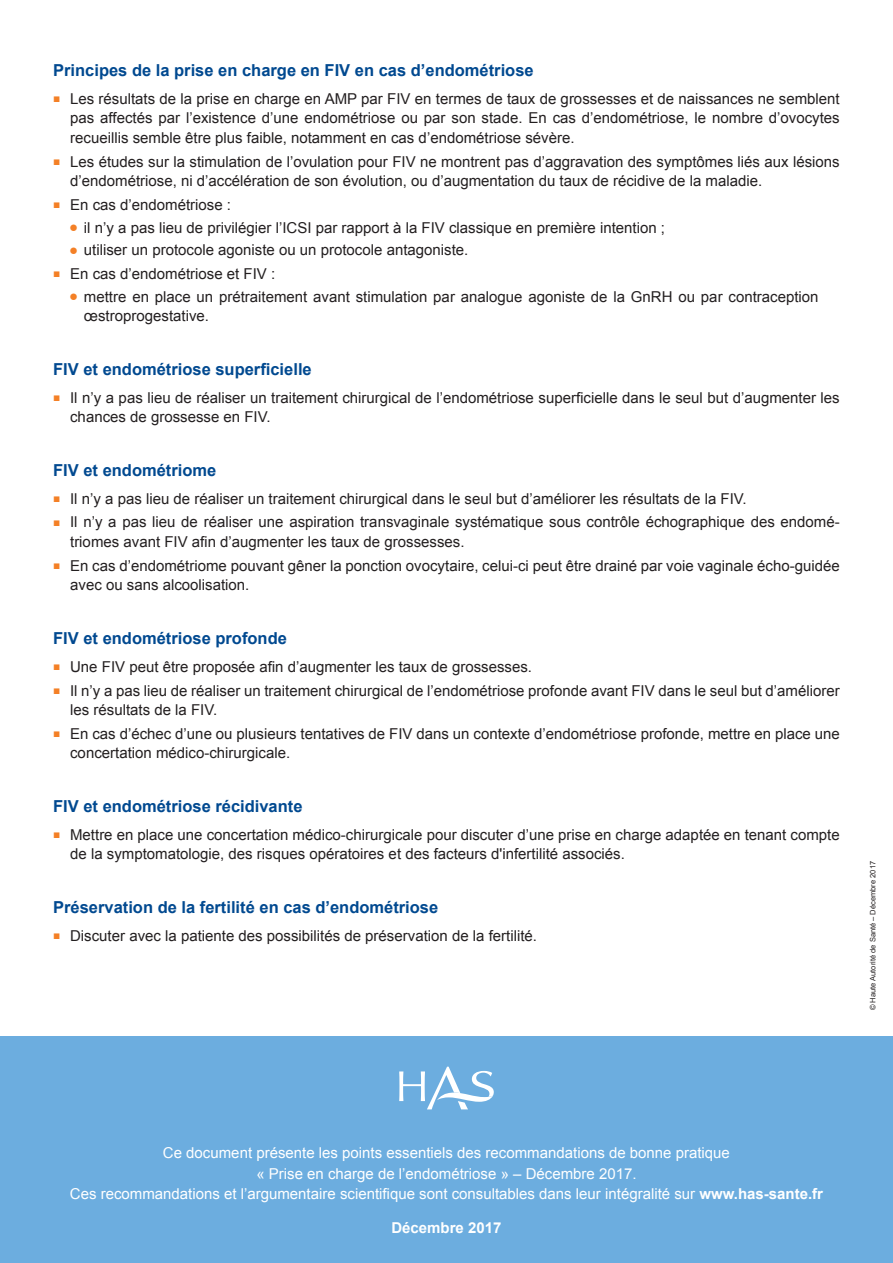
<style>
.page{position:relative;width:893px;height:1263px;background:#fff}
.page>*{position:absolute;margin:0;border:0;box-sizing:border-box;transform-origin:0 0}
.titre{font:700 16.5px "Arial";color:#014990}
.t1{font:15px/19.5px "Arial";color:#231f20}
.titre-2{font:15px "Arial";color:#fff}
.titre-3{font:700 15px "Arial";color:#fff}
.titre-4{font:7.5px "Arial";color:#231f20}
.s1{font-size:12px;color:#f48026}
.s2{color:#f48026}
.s3{font-weight:700}
</style>
<div class="page">
<div style="left:0;top:1037px;width:893px;height:226px;background:#6caddf"></div>
<svg style="left:399px;top:1067px;width:95px;height:42px"></svg>
<p class="titre" style="left:53px;top:59px;width:482px">Principes de la prise en charge en FIV en cas d’endométriose</p>
<p class="t1" style="left:70px;top:89px;width:771px;text-align:justify;text-indent:-17px"><span class="s1">■</span> Les résultats de la prise en charge en AMP par FIV en termes de taux de grossesses et de naissances ne semblent pas affectés par l’existence d’une endométriose ou par son stade. En cas d’endométriose, le nombre d’ovocytes recueillis semble être plus faible, notamment en cas d’endométriose sévère.</p>
<p class="t1" style="left:70px;top:152px;width:771px;text-indent:-17px"><span class="s1">■</span> Les études sur la stimulation de l’ovulation pour FIV ne montrent pas d’aggravation des symptômes liés aux lésions d’endométriose, ni d’accélération de son évolution, ou d’augmentation du taux de récidive de la maladie.</p>
<p class="t1" style="left:53px;top:195px;width:179px"><span class="s1">■</span> En cas d’endométriose :</p>
<p class="t1" style="left:69px;top:218px;width:597px"><span class="s2">●</span> il n’y a pas lieu de privilégier l’ICSI par rapport à la FIV classique en première intention ;</p>
<p class="t1" style="left:69px;top:240px;width:401px"><span class="s2">●</span> utiliser un protocole agoniste ou un protocole antagoniste.</p>
<p class="t1" style="left:53px;top:264px;width:224px"><span class="s1">■</span> En cas d’endométriose et FIV :</p>
<p class="t1" style="left:84px;top:287px;width:736px;text-indent:-15px"><span class="s2">●</span> mettre en place un prétraitement avant stimulation par analogue agoniste de la GnRH ou par contraception œstroprogestative.</p>
<p class="titre" style="left:53px;top:358px;width:260px">FIV et endométriose superficielle</p>
<p class="t1" style="left:70px;top:388px;width:771px;text-indent:-17px"><span class="s1">■</span> Il n’y a pas lieu de réaliser un traitement chirurgical de l’endométriose superficielle dans le seul but d’augmenter les chances de grossesse en FIV.</p>
<p class="titre" style="left:53px;top:459px;width:165px">FIV et endométriome</p>
<p class="t1" style="left:53px;top:489px;width:695px"><span class="s1">■</span> Il n’y a pas lieu de réaliser un traitement chirurgical dans le seul but d’améliorer les résultats de la FIV.</p>
<p class="t1" style="left:70px;top:513px;width:771px;text-indent:-17px"><span class="s1">■</span> Il n’y a pas lieu de réaliser une aspiration transvaginale systématique sous contrôle échographique des endomé&shy;triomes avant FIV afin d’augmenter les taux de grossesses.</p>
<p class="t1" style="left:70px;top:556px;width:771px;text-indent:-17px"><span class="s1">■</span> En cas d’endométriome pouvant gêner la ponction ovocytaire, celui-ci peut être drainé par voie vaginale écho-guidée avec ou sans alcoolisation.</p>
<p class="titre" style="left:53px;top:627px;width:235px">FIV et endométriose profonde</p>
<p class="t1" style="left:53px;top:657px;width:480px"><span class="s1">■</span> Une FIV peut être proposée afin d’augmenter les taux de grossesses.</p>
<p class="t1" style="left:70px;top:681px;width:771px;text-indent:-17px"><span class="s1">■</span> Il n’y a pas lieu de réaliser un traitement chirurgical de l’endométriose profonde avant FIV dans le seul but d’améliorer les résultats de la FIV.</p>
<p class="t1" style="left:70px;top:724px;width:771px;text-indent:-17px"><span class="s1">■</span> En cas d’échec d’une ou plusieurs tentatives de FIV dans un contexte d’endométriose profonde, mettre en place une concertation médico-chirurgicale.</p>
<p class="titre" style="left:53px;top:795px;width:251px">FIV et endométriose récidivante</p>
<p class="t1" style="left:70px;top:825px;width:771px;text-indent:-17px"><span class="s1">■</span> Mettre en place une concertation médico-chirurgicale pour discuter d’une prise en charge adaptée en tenant compte de la symptomatologie, des risques opératoires et des facteurs d'infertilité associés.</p>
<p class="titre" style="left:53px;top:896px;width:387px">Préservation de la fertilité en cas d’endométriose</p>
<p class="t1" style="left:53px;top:926px;width:485px"><span class="s1">■</span> Discuter avec la patiente des possibilités de préservation de la fertilité.</p>
<p class="titre-4" style="left:868px;top:1010px;width:150px;rotate:-90deg">© Haute Autorité de Santé – Décembre 2017</p>
<p class="titre-2" style="left:163px;top:1143px;width:568px">Ce document présente les points essentiels des recommandations de bonne pratique</p>
<p class="titre-2" style="left:256px;top:1163px;width:382px">« Prise en charge de l’endométriose » – Décembre 2017.</p>
<p class="titre-2" style="left:70px;top:1184px;width:755px">Ces recommandations et l’argumentaire scientifique sont consultables dans leur intégralité sur <span class="s3">www.has-sante.fr</span></p>
<p class="titre-3" style="left:391px;top:1218px;width:112px">Décembre 2017</p>
</div>
